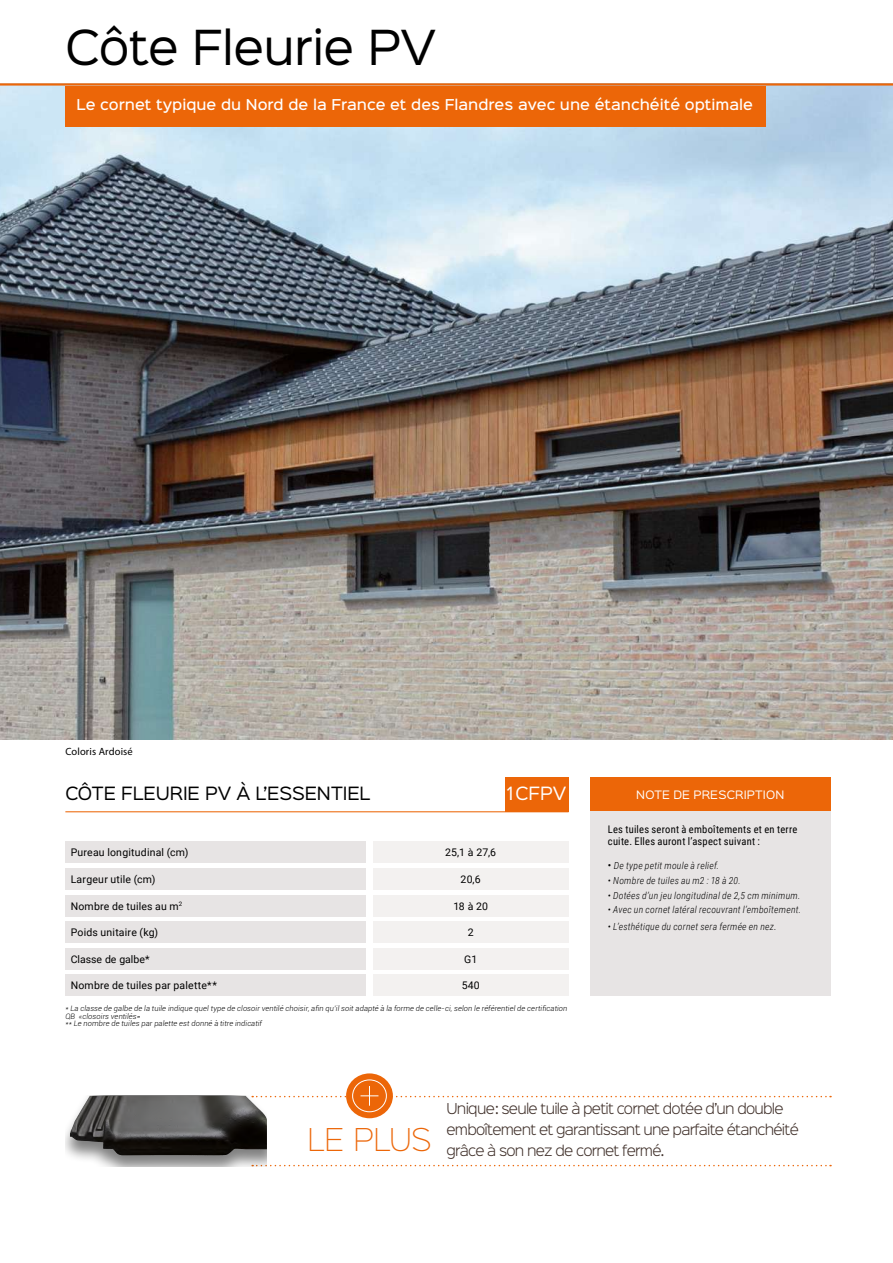
<style>
.page{position:relative;width:893px;height:1263px;background:#fff}
.page>*{position:absolute;margin:0;border:0;box-sizing:border-box;transform-origin:0 0}
.t1{font:43.5px "Sinkin Sans 400";letter-spacing:-.015em;color:#000}
.t2{font:28.35px "Sinkin Sans 200 X Light";letter-spacing:-.015em;color:#ec6608}
.t3{font:16.5px "Sinkin Sans 400";letter-spacing:-.005em;color:#000}
.t4{font:16.5px "Sinkin Sans 400";color:#fff}
.t5{font:300 13.5px/21px "Sinkin Sans 300";letter-spacing:-.055em;color:#3f2f29}
.t6{font:500 13.5px "Sinkin Sans 500";color:#fff}
.t7{font:10.5px "Roboto";letter-spacing:.02em;color:#000}
.t8{font:10.5px/12px "Roboto Condensed";letter-spacing:.02em;color:#000}
.t9{font:10.5px "Sinkin Sans 400";letter-spacing:.02em;color:#fff}
.t10{font:10.5px "Myriad Pro";letter-spacing:.015em;color:#000}
.t11{font:10.5px "Roboto";color:#000}
.t12{font:italic 300 9.75px "Roboto Condensed";letter-spacing:.025em;color:#000}
.t13{font:italic 300 7.5px/7.5px "Roboto";letter-spacing:.015em;color:#000}
.s1{font-weight:400;font-style:normal;font-size:10.5px}
.s2{font-family:"Roboto";font-style:normal;font-size:10.5px}
</style>
<div class="page">
<img style="left:0;top:86px;width:893px;height:653px">
<hr style="left:0;top:83px;width:893px;height:3px;background:#ec6608">
<div style="left:65px;top:86px;width:700px;height:40px;background:#ec6608"></div>
<hr style="left:65px;top:811px;width:504px;height:1px;background:#ec6608">
<div style="left:505px;top:777px;width:64px;height:35px;background:#ec6608"></div>
<div style="left:65px;top:842px;width:301px;height:21px;background:#e7e4e4"></div>
<div style="left:65px;top:895px;width:301px;height:21px;background:#e7e4e4"></div>
<div style="left:65px;top:948px;width:301px;height:21px;background:#e7e4e4"></div>
<div style="left:65px;top:868px;width:301px;height:22px;background:#e7e4e4"></div>
<div style="left:65px;top:921px;width:301px;height:22px;background:#e7e4e4"></div>
<div style="left:65px;top:975px;width:301px;height:21px;background:#e7e4e4"></div>
<div style="left:373px;top:842px;width:196px;height:21px;background:#f3f1f0"></div>
<div style="left:373px;top:868px;width:196px;height:22px;background:#f3f1f0"></div>
<div style="left:373px;top:895px;width:196px;height:21px;background:#f3f1f0"></div>
<div style="left:373px;top:921px;width:196px;height:22px;background:#f3f1f0"></div>
<div style="left:373px;top:948px;width:196px;height:21px;background:#f3f1f0"></div>
<div style="left:373px;top:975px;width:196px;height:21px;background:#f3f1f0"></div>
<div style="left:590px;top:777px;width:241px;height:35px;background:#ec6608"></div>
<div style="left:590px;top:811px;width:241px;height:185px;background:#e7e4e4"></div>
<svg style="left:270px;top:1165px;width:561px;height:1px"></svg>
<svg style="left:346px;top:1073px;width:47px;height:45px"></svg>
<div style="left:352px;top:1079px;width:35px;height:33px;border:1px solid #fff;border-radius:50%"></div>
<svg style="left:252px;top:1086px;width:579px;height:20px"></svg>
<div style="left:65px;top:1096px;width:202px;height:70px;background:#000;opacity:.5"></div>
<img style="left:78px;top:1096px;width:12px;height:19px">
<h1 class="t1" style="left:65px;top:11px;width:372px">Côte Fleurie PV</h1>
<h3 class="t6" style="left:77px;top:93px;width:678px">Le cornet typique du Nord de la France et des Flandres avec une étanchéité optimale</h3>
<h3 class="t10" style="left:65px;top:745px;width:69px">Coloris Ardoisé</h3>
<h3 class="t3" style="left:65px;top:779px;width:306px">CÔTE FLEURIE PV À L’ESSENTIEL</h3>
<h3 class="t4" style="left:507px;top:779px;width:61px">1CFPV</h3>
<h3 class="t7" style="left:71px;top:845px;width:119px">Pureau longitudinal (cm)</h3>
<h3 class="t7" style="left:71px;top:872px;width:86px">Largeur utile (cm)</h3>
<h3 class="t7" style="left:71px;top:898px;width:113px">Nombre de tuiles au m<sup>2</sup></h3>
<h3 class="t7" style="left:71px;top:925px;width:89px">Poids unitaire (kg)</h3>
<h3 class="t11" style="left:71px;top:952px;width:80px">Classe de galbe*</h3>
<h3 class="t7" style="left:71px;top:978px;width:148px">Nombre de tuiles par palette**</h3>
<h3 class="t7" style="left:445px;top:845px;width:52px">25,1 à 27,6</h3>
<h3 class="t7" style="left:461px;top:872px;width:22px">20,6</h3>
<h3 class="t7" style="left:453px;top:898px;width:36px">18 à 20</h3>
<h3 class="t7" style="left:468px;top:925px;width:7px">2</h3>
<h3 class="t7" style="left:464px;top:952px;width:15px">G1</h3>
<h3 class="t7" style="left:462px;top:978px;width:19px">540</h3>
<p class="t13" style="left:65px;top:1005px;width:504px">* La classe de galbe de la tuile indique quel type de closoir ventilé choisir, afin qu’il soit adapté à la forme de celle-ci, selon le référentiel de certification<br>QB «closoirs ventilés»<br>** Le nombre de tuiles par palette est donné à titre indicatif</p>
<h3 class="t9" style="left:636px;top:786px;width:149px">NOTE DE PRESCRIPTION</h3>
<h3 class="t8" style="left:608px;top:823px;width:191px">Les tuiles seront à emboîtements et en terre cuite. Elles auront l’aspect suivant :</h3>
<h3 class="t12" style="left:608px;top:859px;width:113px"><span class="s1">•</span> De type petit moule à relief.</h3>
<h3 class="t12" style="left:608px;top:873px;width:134px">• Nombre de tuiles au m2 : 18 à 20.</h3>
<h3 class="t12" style="left:608px;top:888px;width:194px">• Dotées d’un jeu longitudinal de 2,5 cm minimum.</h3>
<h3 class="t12" style="left:608px;top:903px;width:195px">• Avec un cornet latéral recouvrant l’emboîtement.</h3>
<h3 class="t12" style="left:608px;top:919px;width:170px">• L’esthétique du cornet sera fermée en nez<span class="s2">.</span></h3>
<h2 class="t2" style="left:307px;top:1117px;width:125px">LE PLUS</h2>
<h3 class="t5" style="left:446px;top:1097px;width:354px">Unique: seule tuile à petit cornet dotée d’un double emboîtement et garantissant une parfaite étanchéité grâce à son nez de cornet fermé.</h3>
</div>
